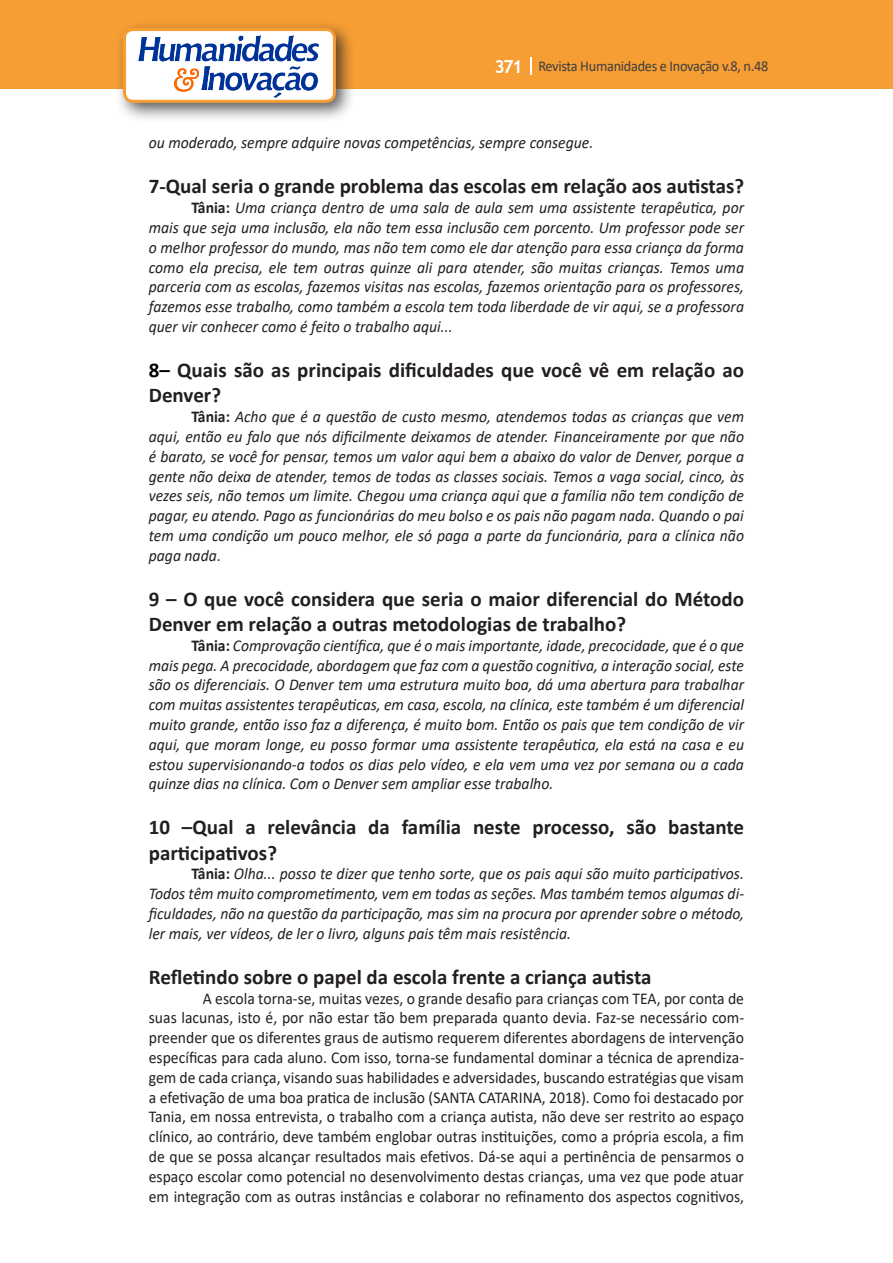
<style>
.page{position:relative;width:893px;height:1263px;background:#fff}
.page>*{position:absolute;margin:0;border:0;box-sizing:border-box;transform-origin:0 0}
.Titulo_2{font:700 21px/25.2px "Calibri";color:#231f20}
.Texto{font:italic 16.5px/19.8px "Calibri";color:#231f20;text-align:justify;scale:.95 1}
.Texto-2{font:16.5px/19.8px "Calibri";color:#231f20;text-align:justify;scale:.95 1}
.t1{font:15px "Calibri";letter-spacing:-.02em;color:#3e3e3f;scale:.95 1}
.s1{font-family:"Trebuchet MS";font-weight:700;font-size:18px;color:#fff}
.s2{font-weight:700;font-style:normal}
.s3{color:#000}
.s4{font-style:normal}
</style>
<div class="page">
<div style="left:0;top:0;width:893px;height:88px;background:#f69e34"></div>
<svg style="left:530px;top:57px;width:2px;height:18px"></svg>
<div style="left:115px;top:20px;width:241px;height:103px;background:#231f20;opacity:.75"></div>
<div style="left:125px;top:30px;width:209px;height:71px;background:#fff;border-radius:9px"></div>
<img style="left:138px;top:35px;width:181px;height:62px">
<div style="left:123px;top:28px;width:213px;height:75px;border:3px solid #f69e34;border-radius:9px"></div>
<p class="t1" style="left:495px;top:56px;width:290px"><span class="s1">371</span> Revista Humanidades e Inovação v.8, n.48</p>
<p class="Texto" style="left:149px;top:132px;width:469px">ou moderado, sempre adquire novas competências, sempre consegue.</p>
<p class="Titulo_2" style="left:149px;top:174px;width:597px">7-Qual seria o grande problema das escolas em relação aos autistas?</p>
<p class="Texto" style="left:149px;top:197px;width:628px;text-indent:43px"><span class="s2">Tânia:</span> Uma criança dentro de uma sala de aula sem uma assistente terapêutica, por mais que seja uma inclusão, ela não tem essa inclusão cem porcento. Um professor pode ser o melhor professor do mundo, mas não tem como ele dar atenção para essa criança da forma como ela precisa, ele tem outras quinze ali para atender, são muitas crianças. Temos uma parceria com as escolas, fazemos visitas nas escolas, fazemos orientação para os professores, fazemos esse trabalho, como também a escola tem toda liberdade de vir aqui, se a professora quer vir conhecer como é feito o trabalho aqui...</p>
<p class="Titulo_2" style="left:149px;top:357px;width:597px"><span class="s3">8–</span> Quais são as principais dificuldades que você vê em relação ao<br>Denver?</p>
<p class="Texto" style="left:149px;top:406px;width:628px;text-indent:43px"><span class="s2">Tânia:</span> Acho que é a questão de custo mesmo, atendemos todas as crianças que vem aqui, então eu falo que nós dificilmente deixamos de atender. Financeiramente por que não é barato, se você for pensar, temos um valor aqui bem a abaixo do valor de Denver, porque a gente não deixa de atender, temos de todas as classes sociais. Temos a vaga social, cinco, às vezes seis, não temos um limite. Chegou uma criança aqui que a família não tem condição de pagar, eu atendo. Pago as funcionárias do meu bolso e os pais não pagam nada. Quando o pai tem uma condição um pouco melhor, ele só paga a parte da funcionária, para a clínica não paga nada<span class="s4">.</span></p>
<p class="Titulo_2" style="left:149px;top:586px;width:597px">9 – O que você considera que seria o maior diferencial do Método<br>Denver em relação a outras metodologias de trabalho?</p>
<p class="Texto" style="left:149px;top:635px;width:628px;text-indent:43px"><span class="s2">Tânia:</span> Comprovação científica, que é o mais importante, idade, precocidade, que é o que mais pega. A precocidade, abordagem que faz com a questão cognitiva, a interação social, este são os diferenciais. O Denver tem uma estrutura muito boa, dá uma abertura para trabalhar com muitas assistentes terapêuticas, em casa, escola, na clínica, este também é um diferencial muito grande, então isso faz a diferença, é muito bom. Então os pais que tem condição de vir aqui, que moram longe, eu posso formar uma assistente terapêutica, ela está na casa e eu estou supervisionando-a todos os dias pelo vídeo, e ela vem uma vez por semana ou a cada quinze dias na clínica. Com o Denver sem ampliar esse trabalho.</p>
<p class="Titulo_2" style="left:149px;top:814px;width:597px">10 –Qual a relevância da família neste processo, são bastante participativos?</p>
<p class="Texto" style="left:149px;top:863px;width:628px;text-indent:43px"><span class="s2">Tânia:</span> Olha... posso te dizer que tenho sorte, que os pais aqui são muito participativos.<br>Todos têm muito comprometimento, vem em todas as seções. Mas também temos algumas di&shy;ficuldades, não na questão da participação, mas sim na procura por aprender sobre o método, ler mais, ver vídeos, de ler o livro, alguns pais têm mais resistência.</p>
<p class="Titulo_2" style="left:149px;top:964px;width:504px">Refletindo sobre o papel da escola frente a criança autista</p>
<p class="Texto-2" style="left:149px;top:988px;width:628px;text-indent:54px">A escola torna-se, muitas vezes, o grande desafio para crianças com TEA, por conta de suas lacunas, isto é, por não estar tão bem preparada quanto devia. Faz-se necessário com&shy;preender que os diferentes graus de autismo requerem diferentes abordagens de intervenção específicas para cada aluno. Com isso, torna-se fundamental dominar a técnica de aprendiza&shy;gem de cada criança, visando suas habilidades e adversidades, buscando estratégias que visam a efetivação de uma boa pratica de inclusão (SANTA CATARINA, 2018). Como foi destacado por Tania, em nossa entrevista, o trabalho com a criança autista, não deve ser restrito ao espaço clínico, ao contrário, deve também englobar outras instituições, como a própria escola, a fim de que se possa alcançar resultados mais efetivos. Dá-se aqui a pertinência de pensarmos o espaço escolar como potencial no desenvolvimento destas crianças, uma vez que pode atuar em integração com as outras instâncias e colaborar no refinamento dos aspectos cognitivos,</p>
</div>
